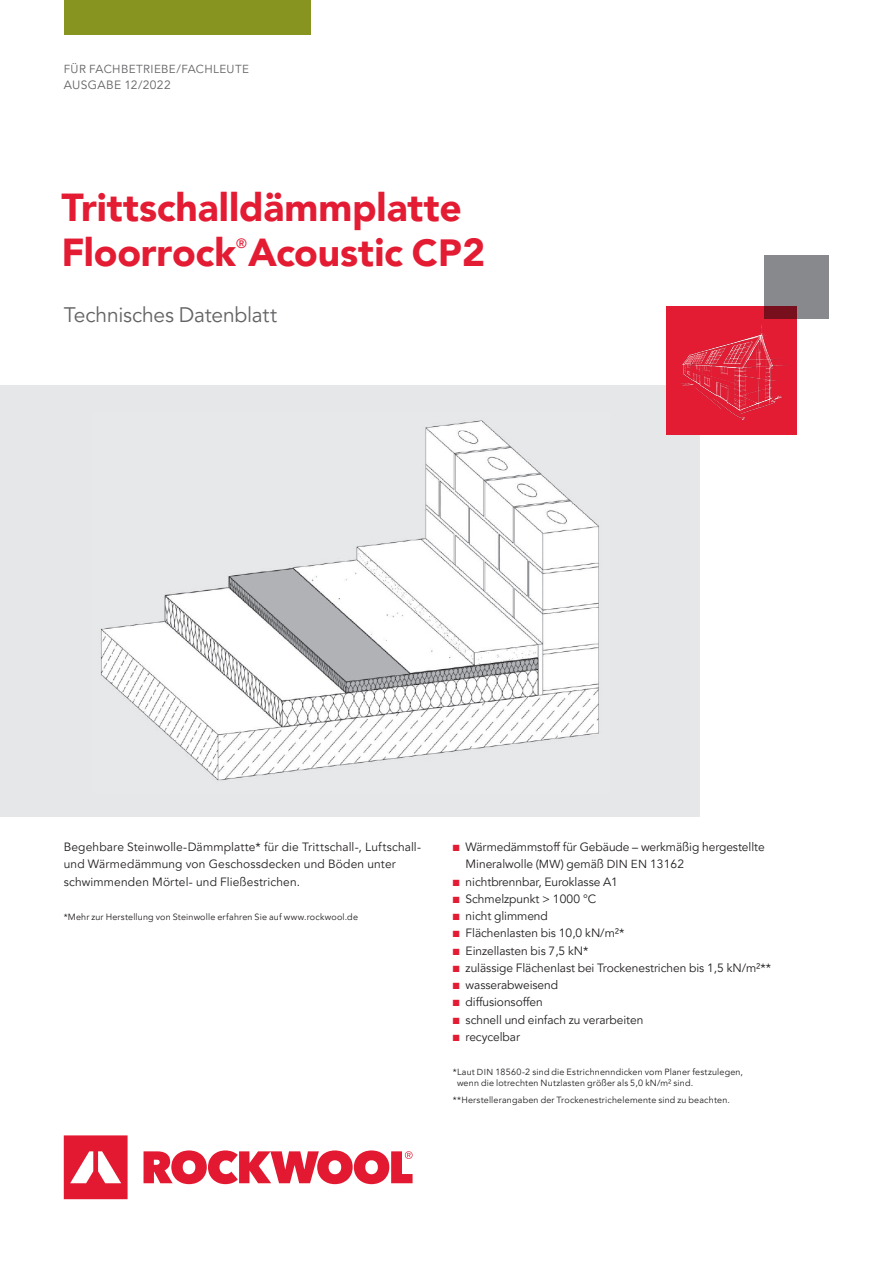
<style>
.page{position:relative;width:893px;height:1263px;background:#fff}
.page>*{position:absolute;margin:0;border:0;box-sizing:border-box;transform-origin:0 0}
.t1{font:900 39px/45px "Avenir LT Pro";letter-spacing:-.005em;color:#e31c33}
.t2{font:21px "Avenir LT Pro";letter-spacing:-.01em;color:#636366}
.t3{font:500 13.5px "Avenir LT Pro";color:#e31c33}
.t4{font:12px/17.2px "Avenir LT Pro";letter-spacing:-.005em;color:#231f20}
.t5{font:12px "Avenir LT Pro";letter-spacing:.03em;color:#636366}
.t6{font:11.7px "Avenir LT Pro";letter-spacing:.03em;color:#636366}
.t7{font:9px/10.8px "Avenir LT Pro";letter-spacing:.02em;color:#231f20}
.s1{font-size:12px}
.s2{font-size:37.8px}
.s3{color:#e31c33}
.s4{font-size:11.7px}
.s5{font-size:8.7px}
</style>
<div class="page">
<svg style="left:64px;top:1135px;width:349px;height:64px"></svg>
<div style="left:0;top:385px;width:699px;height:431px;background:#e6e7e9"></div>
<div style="left:64px;top:0;width:246px;height:34px;background:#87941f"></div>
<div style="left:666px;top:306px;width:130px;height:128px;background:#e31c33"></div>
<img style="left:681px;top:319px;width:116px;height:105px">
<div style="left:764px;top:255px;width:65px;height:64px;background:#87898c"></div>
<img style="left:101px;top:420px;width:498px;height:361px">
<p class="t6" style="left:64px;top:62px;width:187px">FÜR FACHBETRIEBE<span class="s1">/</span>FACHLEUTE</p>
<p class="t5" style="left:64px;top:78px;width:108px">AUSGABE 12/2022</p>
<h1 class="t1" style="left:62px;top:185px;width:425px">Trittschalldämmplatte<br>Floorrock Acoustic <span class="s2">CP</span>2</h1>
<p class="t3" style="left:236px;top:235px;width:12px">®</p>
<h2 class="t2" style="left:64px;top:302px;width:215px">Technisches Datenblatt</h2>
<p class="t4" style="left:64px;top:838px;width:359px">Begehbare Steinwolle-Dämmplatte* für die Trittschall-, Luftschall&shy;und Wärmedämmung von Geschossdecken und Böden unter schwimmenden Mörtel- und Fließestrichen.</p>
<p class="t7" style="left:64px;top:912px;width:296px">*Mehr zur Herstellung von Steinwolle erfahren Sie auf www.rockwool.de</p>
<p class="t4" style="left:466px;top:838px;width:301px;text-indent:-13px"><span class="s3">■</span> Wärmedämmstoff für Gebäude – werkmäßig hergestellte<br>Mineralwolle (<span class="s4">MW</span>) gemäß <span class="s4">DIN EN</span> 13162</p>
<p class="t4" style="left:453px;top:873px;width:167px"><span class="s3">■</span> nichtbrennbar, Euroklasse A1</p>
<p class="t4" style="left:453px;top:890px;width:145px"><span class="s3">■</span> Schmelzpunkt &gt; 1000 °C</p>
<p class="t4" style="left:453px;top:907px;width:97px"><span class="s3">■</span> nicht glimmend</p>
<p class="t4" style="left:453px;top:925px;width:173px"><span class="s3">■</span> Flächenlasten bis 10,0 kN/m²*</p>
<p class="t4" style="left:453px;top:942px;width:137px"><span class="s3">■</span> Einzellasten bis 7,5 kN*</p>
<p class="t4" style="left:453px;top:959px;width:320px"><span class="s3">■</span> zulässige Flächenlast bei Trockenestrichen bis 1,5 kN/m²**</p>
<p class="t4" style="left:453px;top:976px;width:107px"><span class="s3">■</span> wasserabweisend</p>
<p class="t4" style="left:453px;top:994px;width:91px"><span class="s3">■</span> diffusionsoffen</p>
<p class="t4" style="left:453px;top:1011px;width:192px"><span class="s3">■</span> schnell und einfach zu verarbeiten</p>
<p class="t4" style="left:453px;top:1028px;width:69px"><span class="s3">■</span> recycelbar</p>
<p class="t7" style="left:457px;top:1067px;width:288px;text-indent:-4px">*Laut <span class="s5">DIN</span> 18560-2 sind die Estrichnenndicken vom Planer festzulegen, wenn die lotrechten Nutzlasten größer als 5,0 kN/m² sind.</p>
<p class="t7" style="left:453px;top:1095px;width:279px">**Herstellerangaben der Trockenestrichelemente sind zu beachten.</p>
</div>
